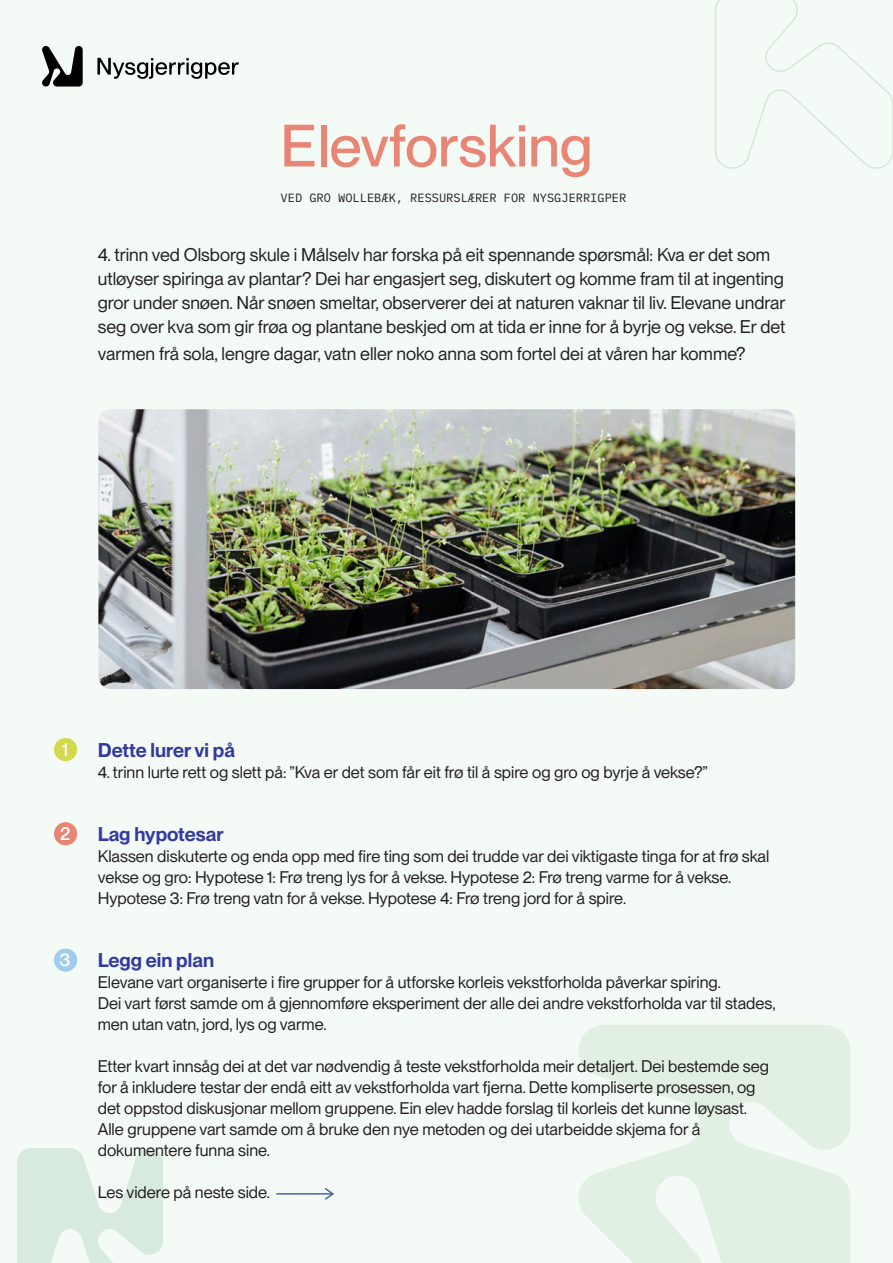
<style>
.page{position:relative;width:893px;height:1263px;background:#fff}
.page>*{position:absolute;margin:0;border:0;box-sizing:border-box;transform-origin:0 0}
.t1{font:500 58.35px "PP Neue Montreal TT";color:#e88575}
.t2{font:600 19.5px "PP Neue Montreal";color:#3339a2}
.t3{font:18px/24px "PP Neue Montreal";color:#231f20}
.t4{font:500 18px "PP Neue Montreal TT";color:#fff}
.t5{font:16.5px/21px "PP Neue Montreal";color:#231f20}
.t6{font:16.5px "PP Neue Montreal Variable";color:#231f20}
.t7{font:12px "IBM Plex Mono";color:#231f20}
</style>
<div class="page">
<div style="left:0;top:1px;width:893px;height:1262px;background:#f4faf5"></div>
<svg style="left:578px;top:1025px;width:272px;height:238px;fill:#e2f0e4"></svg>
<svg style="left:714px;top:0;width:179px;height:169px"></svg>
<svg style="left:17px;top:1148px;width:146px;height:115px"></svg>
<div style="left:54px;top:738px;width:23px;height:23px;background:#d4d94c;border-radius:50%"></div>
<div style="left:54px;top:822px;width:23px;height:23px;background:#e88575;border-radius:50%"></div>
<div style="left:54px;top:948px;width:23px;height:24px;background:#a1ccec;border-radius:50%"></div>
<img style="left:98px;top:409px;width:697px;height:280px">
<svg style="left:324px;top:1188px;width:10px;height:12px"></svg>
<hr style="left:277px;top:1193px;width:54px;height:1px;background:#4d63aa">
<svg style="left:97px;top:58px;width:142px;height:21px"></svg>
<svg style="left:42px;top:46px;width:41px;height:41px"></svg>
<p class="t1" style="left:281px;top:111px;width:313px">Elevforsking</p>
<p class="t7" style="left:281px;top:188px;width:347px">VED GRO WOLLEBÆK, RESSURSLÆRER FOR NYSGJERRIGPER</p>
<p class="t3" style="left:98px;top:242px;width:689px">4. trinn ved Olsborg skule i Målselv har forska på eit spennande spørsmål: Kva er det som utløyser spiringa av plantar? Dei har engasjert seg, diskutert og komme fram til at ingenting gror under snøen. Når snøen smeltar, observerer dei at naturen vaknar til liv. Elevane undrar seg over kva som gir frøa og plantane beskjed om at tida er inne for å byrje og vekse. Er det</p>
<p class="t3" style="left:98px;top:341px;width:649px">varmen frå sola, lengre dagar, vatn eller noko anna som fortel dei at våren har komme?</p>
<p class="t4" style="left:62px;top:739px;width:8px">1</p>
<p class="t2" style="left:98px;top:738px;width:139px">Dette lurer vi på</p>
<p class="t5" style="left:98px;top:761px;width:611px">4. trinn lurte rett og slett på: ”Kva er det som får eit frø til å spire og gro og byrje å vekse?”</p>
<p class="t4" style="left:60px;top:823px;width:12px">2</p>
<p class="t2" style="left:98px;top:822px;width:127px">Lag hypotesar</p>
<p class="t5" style="left:98px;top:845px;width:673px">Klassen diskuterte og enda opp med fire ting som dei trudde var dei viktigaste tinga for at frø skal vekse og gro: Hypotese 1: Frø treng lys for å vekse. Hypotese 2: Frø treng varme for å vekse.<br>Hypotese 3: Frø treng vatn for å vekse. Hypotese 4: Frø treng jord for å spire.</p>
<p class="t4" style="left:60px;top:949px;width:12px">3</p>
<p class="t2" style="left:98px;top:948px;width:118px">Legg ein plan</p>
<p class="t5" style="left:98px;top:971px;width:679px">Elevane vart organiserte i fire grupper for å utforske korleis vekstforholda påverkar spiring.<br>Dei vart først samde om å gjennomføre eksperiment der alle dei andre vekstforholda var til stades, men utan vatn, jord, lys og varme.</p>
<p class="t5" style="left:98px;top:1055px;width:673px">Etter kvart innsåg dei at det var nødvendig å teste vekstforholda meir detaljert. Dei bestemde seg for å inkludere testar der endå eitt av vekstforholda vart fjerna. Dette kompliserte prosessen, og det oppstod diskusjonar mellom gruppene. Ein elev hadde forslag til korleis det kunne løysast.<br>Alle gruppene vart samde om å bruke den nye metoden og dei utarbeidde skjema for å dokumentere funna sine.</p>
<p class="t6" style="left:98px;top:1182px;width:174px">Les videre på neste side.</p>
</div>
